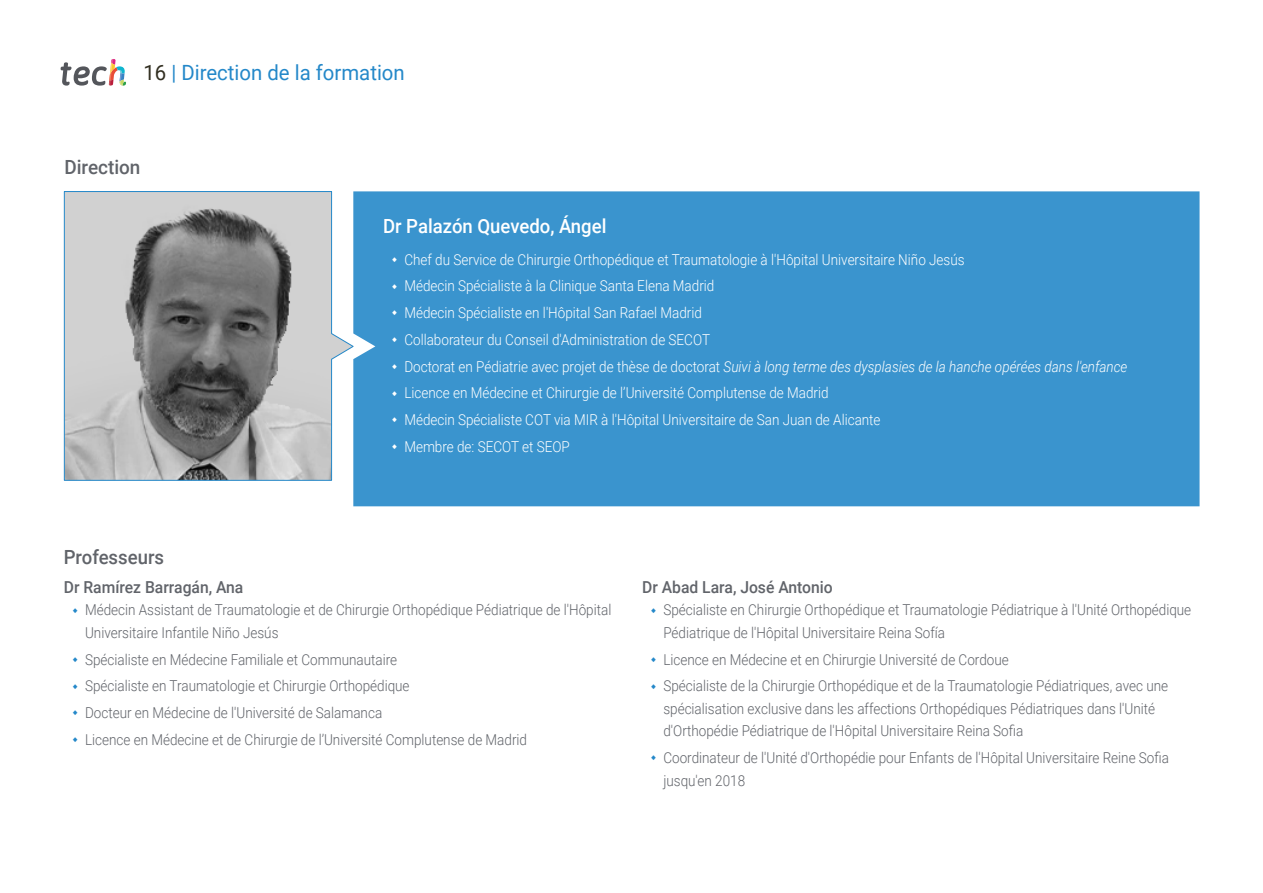
<style>
.page{position:relative;width:1263px;height:893px;background:#fff}
.page>*{position:absolute;margin:0;border:0;box-sizing:border-box;transform-origin:0 0}
.t1{font:21px "Roboto";color:#2488c9}
.t2{font:500 19.5px "Roboto";color:#fff;scale:.95 1}
.t3{font:500 19.5px "Roboto";color:#61646a;scale:.95 1}
.t4{font:500 19.5px "Roboto";color:#61646a}
.t5{font:500 16.5px "Roboto";color:#61646a;scale:.95 1}
.t6{font:300 15px/22.5px "Roboto";color:#61646a;scale:.9 1}
.t7{font:300 15px/26.7px "Roboto";color:#fff;scale:.9 1}
.s1{color:#312e20}
.s2{font-style:italic}
</style>
<div class="page">
<div style="left:353px;top:191px;width:846px;height:315px;background:#3a94ce"></div>
<svg style="left:64px;top:191px;width:290px;height:290px;background:#a5a6a7"></svg>
<svg style="left:61px;top:59px;width:65px;height:27px"></svg>
<svg style="left:392px;top:257px;width:5px;height:5px"></svg>
<svg style="left:392px;top:284px;width:5px;height:5px"></svg>
<svg style="left:392px;top:310px;width:5px;height:5px"></svg>
<svg style="left:392px;top:337px;width:5px;height:5px"></svg>
<svg style="left:392px;top:364px;width:5px;height:5px"></svg>
<svg style="left:392px;top:391px;width:5px;height:5px"></svg>
<svg style="left:392px;top:417px;width:5px;height:5px"></svg>
<svg style="left:392px;top:444px;width:5px;height:5px"></svg>
<h1 class="t1" style="left:144px;top:57px;width:263px"><span class="s1">16</span> | Direction de la formation</h1>
<h2 class="t4" style="left:64px;top:154px;width:78px">Direction</h2>
<h2 class="t2" style="left:383px;top:212px;width:237px">Dr Palazón Quevedo, Ángel</h2>
<p class="t7" style="left:404px;top:245px;width:805px">Chef du Service de Chirurgie Orthopédique et Traumatologie à l'Hôpital Universitaire Niño Jesús<br>Médecin Spécialiste à la Clinique Santa Elena Madrid<br>Médecin Spécialiste en l'Hôpital San Rafael Madrid<br>Collaborateur du Conseil d'Administration de SECOT<br>Doctorat en Pédiatrie avec projet de thèse de doctorat <span class="s2">Suivi à long terme des dysplasies de la hanche opérées dans l'enfance </span>Licence en Médecine et Chirurgie de l’Université Complutense de Madrid<br>Médecin Spécialiste COT via MIR à l'Hôpital Universitaire de San Juan de Alicante<br>Membre de: SECOT et SEOP</p>
<h2 class="t3" style="left:64px;top:543px;width:107px">Professeurs</h2>
<p class="t5" style="left:64px;top:575px;width:191px">Dr Ramírez Barragán, Ana</p>
<p class="t6" style="left:85px;top:598px;width:586px">Médecin Assistant de Traumatologie et de Chirurgie Orthopédique Pédiatrique de l'Hôpital<br>Universitaire Infantile Niño Jesús</p>
<p class="t6" style="left:85px;top:645px;width:493px;line-height:26.7px">Spécialiste en Médecine Familiale et Communautaire<br>Spécialiste en Traumatologie et Chirurgie Orthopédique<br>Docteur en Médecine de l'Université de Salamanca<br>Licence en Médecine et de Chirurgie de l’Université Complutense de Madrid</p>
<p class="t5" style="left:642px;top:575px;width:202px">Dr Abad Lara, José Antonio</p>
<p class="t6" style="left:663px;top:598px;width:588px">Spécialiste en Chirurgie Orthopédique et Traumatologie Pédiatrique à l'Unité Orthopédique<br>Pédiatrique de l'Hôpital Universitaire Reina Sofía</p>
<p class="t6" style="left:663px;top:645px;width:562px;line-height:26.7px">Licence en Médecine et en Chirurgie Université de Cordoue<br>Spécialiste de la Chirurgie Orthopédique et de la Traumatologie Pédiatriques, avec une</p>
<p class="t6" style="left:663px;top:697px;width:548px">spécialisation exclusive dans les affections Orthopédiques Pédiatriques dans l'Unité d'Orthopédie Pédiatrique de l'Hôpital Universitaire Reina Sofia</p>
<p class="t6" style="left:663px;top:746px;width:563px">Coordinateur de l'Unité d'Orthopédie pour Enfants de l'Hôpital Universitaire Reine Sofia jusqu'en 2018</p>
</div>
